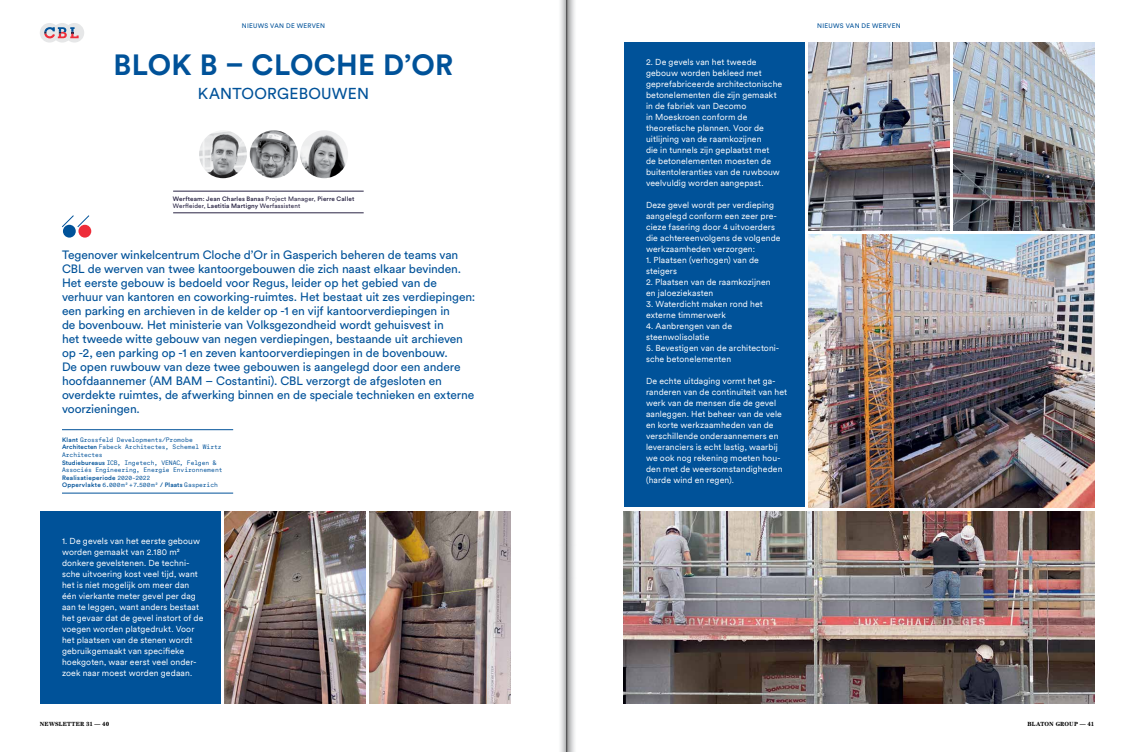
<style>
.page{position:relative;width:1134px;height:752px;background:#fff}
.page>*{position:absolute;margin:0;border:0;box-sizing:border-box;transform-origin:0 0}
.t1{font:700 29px "Circular Std";letter-spacing:.01em;color:#005299}
.t2{font:15.7px "Circular Std";color:#005299}
.t3{font:12px/14px "Circular Std";letter-spacing:-.01em;color:#005299}
.t4{font:8.7px/11px "Circular LL";letter-spacing:.01em;color:#fff}
.t5{font:6.5px "Circular Std";letter-spacing:.05em;color:#005299}
.t6{font:6.3px/7.6px "Circular Mono LL";letter-spacing:-.005em;color:#005299}
.t7{font:500 6.3px/7.6px "Circular Std";letter-spacing:.02em;color:#292444}
.t8{font:500 6.3px "Circular Std";letter-spacing:.04em;color:#005299}
.t9{font:700 6px "Century IT Cby BT";letter-spacing:.02em;color:#000}
.s1{font-weight:400}
.s2{font-family:"Circular Std";font-weight:500}
.s3{font-family:"Circular Mono LL";font-weight:400}
</style>
<div class="page">
<div style="left:65px;top:23px;width:19px;height:20px;background:#e6e7e8;border-radius:50%"></div>
<div style="left:53px;top:23px;width:19px;height:20px;background:#e6e7e8;border-radius:50%"></div>
<div style="left:40px;top:23px;width:19px;height:20px;background:#e6e7e8;border-radius:50%"></div>
<svg style="left:44px;top:27px;width:35px;height:11px"></svg>
<hr style="left:62px;top:429px;width:171px;height:1px;background:#005299">
<hr style="left:62px;top:492px;width:171px;height:1px;background:#005299">
<img style="left:199px;top:130px;width:48px;height:48px;border-radius:24px">
<img style="left:250px;top:130px;width:48px;height:48px;border-radius:24px">
<img style="left:300px;top:130px;width:48px;height:48px;border-radius:24px">
<hr style="left:173px;top:212px;width:191px;height:1px;background:#292444">
<hr style="left:173px;top:191px;width:191px;height:1px;background:#292444">
<div style="left:63px;top:225px;width:13px;height:12px;background:#005299;border-radius:50%"></div>
<div style="left:78px;top:225px;width:13px;height:12px;background:#ee2d3a;border-radius:50%"></div>
<svg style="left:62px;top:215px;width:28px;height:12px"></svg>
<img style="left:808px;top:234px;width:286px;height:273px">
<div style="left:40px;top:511px;width:180px;height:192px;background:#005299"></div>
<img style="left:225px;top:511px;width:140px;height:192px">
<img style="left:369px;top:511px;width:141px;height:192px">
<img style="left:624px;top:511px;width:470px;height:192px">
<div style="left:624px;top:43px;width:180px;height:464px;background:#005299"></div>
<img style="left:808px;top:43px;width:141px;height:187px">
<img style="left:953px;top:43px;width:141px;height:187px">
<svg style="left:560px;top:0;width:7px;height:751px"></svg>
<svg style="left:567px;top:0;width:8px;height:751px"></svg>
<p class="t5" style="left:242px;top:22px;width:11px">Nieuws</p>
<p class="t5" style="left:270px;top:22px;width:33px">van de wer</p>
<p class="t5" style="left:312px;top:22px;width:10px">ven</p>
<h1 class="t1" style="left:114px;top:46px;width:319px">BLOK B – CLOCH E D’OR</h1>
<h2 class="t2" style="left:198px;top:83px;width:35px">kantoor</h2>
<h2 class="t2" style="left:277px;top:83px;width:25px">gebouwen</h2>
<p class="t7" style="left:173px;top:194px;width:183px">Werfteam: Jean Charles Banas <span class="s1">Project Manager,</span> Pierre Callet<br><span class="s1">Werfleider,</span> Laetitia Martigny <span class="s1">Werfassistent</span></p>
<p class="t3" style="left:62px;top:247px;width:415px">Tegenover winkelcentrum Cloche d’Or in Gasperich beheren de teams van CBL de werven van twee kantoorgebouwen die zich naast elkaar bevinden.<br>Het eerste gebouw is bedoeld voor Regus, leider op het gebied van de verhuur van kantoren en coworking-ruimtes. Het bestaat uit zes verdiepingen: een parking en archieven in de kelder op -1 en vijf kantoorverdiepingen in<br>de bovenbouw. Het ministerie van Volksgezondheid wordt gehuisvest in<br>het tweede witte gebouw van negen verdiepingen, bestaande uit archieven op -2, een parking op -1 en zeven kantoorverdiepingen in de bovenbouw.<br>De open ruwbouw van deze twee gebouwen is aangelegd door een andere hoofdaannemer (AM BAM – Costantini). CBL verzorgt de afgesloten en overdekte ruimtes, de afwerking binnen en de speciale technieken en externe voorzieningen.</p>
<p class="t6" style="left:62px;top:435px;width:162px"><span class="s2">Klant</span> Grossfeld Developments/Promobe <span class="s2">Architecten</span> Fabeck Architectes, Schemel Wirtz Architectes<br><span class="s2">Studiebureaus</span> ICB, Ingetech, VENAC, Felgen &amp; Associés Engineering, Energie Environnement</p>
<p class="t8" style="left:62px;top:473px;width:90px">Realisatieperiode <span class="s3">2020-2022</span></p>
<p class="t6" style="left:62px;top:480px;width:157px"><span class="s2">Oppervlakte</span> 6.000m²+7.500m² <span class="s2">/ Plaats</span> Gasperich</p>
<p class="t4" style="left:62px;top:534px;width:143px">1. De gevels van het eerste gebouw worden gemaakt van 2.180 m² donkere gevelstenen. De techni&shy;sche uitvoering kost veel tijd, want het is niet mogelijk om meer dan één vierkante meter gevel per dag aan te leggen, want anders bestaat het gevaar dat de gevel instort of de voegen worden platgedrukt. Voor het plaatsen van de stenen wordt gebruikgemaakt van specifieke hoekgoten, waar eerst veel onder&shy;zoek naar moest worden gedaan.</p>
<p class="t4" style="left:646px;top:56px;width:138px">2. De gevels van het tweede gebouw worden bekleed met geprefabriceerde architectonische betonelementen die zijn gemaakt in de fabriek van Decomo<br>in Moeskroen conform de theoretische plannen. Voor de uitlijning van de raamkozijnen<br>die in tunnels zijn geplaatst met<br>de betonelementen moesten de buitentoleranties van de ruwbouw veelvuldig worden aangepast.</p>
<p class="t4" style="left:646px;top:199px;width:136px">Deze gevel wordt per verdieping aangelegd conform een zeer pre&shy;cieze fasering door 4 uitvoerders die achtereenvolgens de volgende werkzaamheden verzorgen:</p>
<p class="t4" style="left:646px;top:254px;width:114px">1. Plaatsen (verhogen) van de steigers</p>
<p class="t4" style="left:646px;top:276px;width:126px">2. Plaatsen van de raamkozijnen en jaloeziekasten</p>
<p class="t4" style="left:646px;top:298px;width:118px">3. Waterdicht maken rond het externe timmerwerk</p>
<p class="t4" style="left:646px;top:320px;width:88px">4. Aanbrengen van de steenwolisolatie</p>
<p class="t4" style="left:646px;top:342px;width:135px">5. Bevestigen van de architectoni&shy;sche betonelementen</p>
<p class="t4" style="left:646px;top:375px;width:143px">De echte uitdaging vormt het ga&shy;randeren van de continuïteit van het werk van de mensen die de gevel aanleggen. Het beheer van de vele en korte werkzaamheden van de verschillende onderaannemers en leveranciers is echt lastig, waarbij we ook nog rekening moeten hou&shy;den met de weersomstandigheden (harde wind en regen).</p>
<p class="t5" style="left:817px;top:22px;width:11px">Nieuws</p>
<p class="t5" style="left:846px;top:22px;width:33px">van de wer</p>
<p class="t5" style="left:887px;top:22px;width:10px">ven</p>
<p class="t9" style="left:40px;top:720px;width:71px">NEWSLETTER 31 — 40</p>
<p class="t9" style="left:1027px;top:720px;width:68px">BLATON GROUP — 41</p>
</div>
